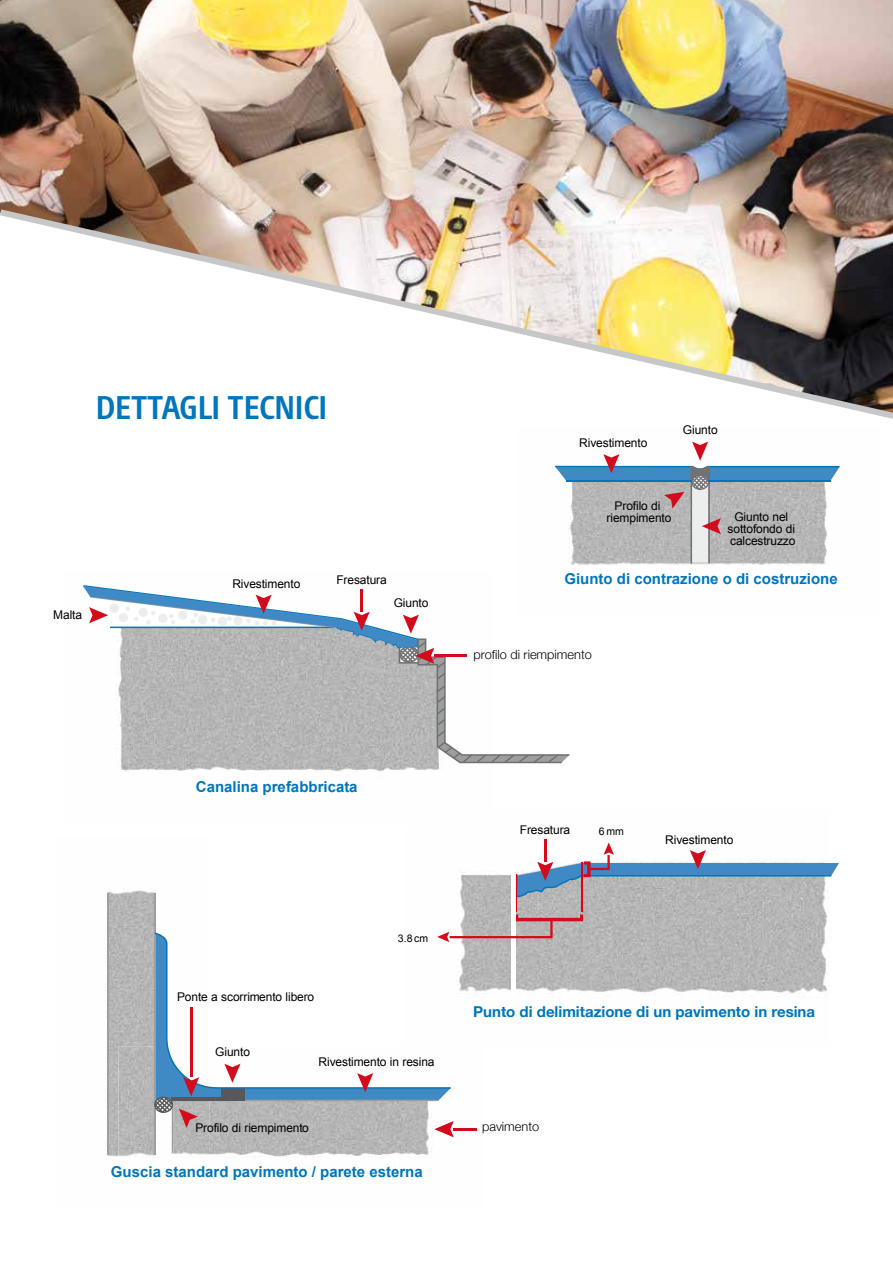
<style>
.page{position:relative;width:893px;height:1263px;background:#fff}
.page>*{position:absolute;margin:0;border:0;box-sizing:border-box;transform-origin:0 0}
.t1{font:700 condensed 36px "Modena";color:#0076bd}
.t2{font:700 15px "Arial";color:#0076bd}
.t3{font:700 15px "Helvetica Neue";color:#0076bd}
.t4{font:300 12.75px "Helvetica Neue";color:#000}
.t5{font:12px/12px "Arial";letter-spacing:-.01em;color:#000;text-align:center}
.t6{font:10.5px "Arial";color:#000}
</style>
<div class="page">
<img style="left:0;top:0;width:893px;height:205px">
<img style="left:7px;top:205px;width:886px;height:214px">
<img style="left:570px;top:441px;width:256px;height:125px">
<svg style="left:555px;top:442px;width:285px;height:121px"></svg>
<img style="left:105px;top:890px;width:51px;height:267px">
<img style="left:118px;top:1046px;width:359px;height:112px">
<img style="left:454px;top:1128px;width:22px;height:2px">
<hr style="left:154px;top:893px;width:2px;height:261px;background:#9c9e9f">
<hr style="left:107px;top:893px;width:2px;height:261px;background:#9c9e9f">
<svg style="left:155px;top:932px;width:296px;height:132px"></svg>
<svg style="left:154px;top:1064px;width:300px;height:89px"></svg>
<hr style="left:190px;top:1008px;width:2px;height:69px;background:#d20c1c">
<img style="left:121px;top:763px;width:371px;height:9px">
<img style="left:406px;top:839px;width:422px;height:207px">
<hr style="left:516px;top:874px;width:1px;height:38px;background:#e2001a">
<hr style="left:581px;top:863px;width:2px;height:49px;background:#e2001a">
<div style="left:511px;top:861px;width:5px;height:134px;background:#fff"></div>
<svg style="left:437px;top:914px;width:146px;height:28px"></svg>
<svg style="left:516px;top:842px;width:323px;height:55px"></svg>
<hr style="left:544px;top:839px;width:2px;height:23px;background:#d20c1c">
<svg style="left:0;top:205px;width:7px;height:12px"></svg>
<svg style="left:83px;top:585px;width:486px;height:178px"></svg>
<div style="left:119px;top:613px;width:9px;height:9px;background:#eceded;border-radius:50%"></div>
<div style="left:139px;top:608px;width:9px;height:9px;background:#eceded;border-radius:50%"></div>
<div style="left:158px;top:614px;width:10px;height:9px;background:#eceded;border-radius:50%"></div>
<div style="left:178px;top:610px;width:9px;height:10px;background:#eceded;border-radius:50%"></div>
<div style="left:198px;top:615px;width:9px;height:9px;background:#eceded;border-radius:50%"></div>
<div style="left:218px;top:617px;width:9px;height:9px;background:#eceded;border-radius:50%"></div>
<div style="left:233px;top:616px;width:10px;height:9px;background:#eceded;border-radius:50%"></div>
<h1 class="t1" style="left:96px;top:391px;width:233px">DETTAGLI TECNICI</h1>
<p class="t5" style="left:53px;top:609px;width:30px">Malta</p>
<p class="t5" style="left:232px;top:578px;width:70px">Rivestimento</p>
<p class="t5" style="left:336px;top:573px;width:52px">Fresatura</p>
<p class="t5" style="left:394px;top:597px;width:36px">Giunto</p>
<p class="t5" style="left:579px;top:437px;width:70px">Rivestimento</p>
<p class="t5" style="left:683px;top:424px;width:36px">Giunto</p>
<p class="t5" style="left:607px;top:500px;width:66px">Profilo di riempimento</p>
<p class="t5" style="left:728px;top:511px;width:69px">Giunto nel sottofondo di calcestruzzo</p>
<p class="t2" style="left:564px;top:569px;width:275px">Giunto di contrazione o di costruzione</p>
<p class="t4" style="left:474px;top:644px;width:120px">profilo di riempimento</p>
<p class="t2" style="left:196px;top:776px;width:163px">Canalina prefabbricata</p>
<p class="t5" style="left:177px;top:991px;width:139px">Ponte a scorrimento libero</p>
<p class="t6" style="left:398px;top:932px;width:32px">3.8 cm</p>
<p class="t5" style="left:215px;top:1046px;width:36px">Giunto</p>
<p class="t5" style="left:319px;top:1056px;width:117px">Rivestimento in resina</p>
<p class="t5" style="left:195px;top:1122px;width:115px">Profilo di riempimento</p>
<p class="t2" style="left:111px;top:1162px;width:313px">Guscia standard pavimento / parete esterna</p>
<p class="t5" style="left:520px;top:823px;width:52px">Fresatura</p>
<p class="t6" style="left:599px;top:825px;width:27px">6mm</p>
<p class="t5" style="left:665px;top:834px;width:70px">Rivestimento</p>
<p class="t3" style="left:473px;top:1000px;width:343px">Punto di delimitazione di un pavimento in resina</p>
<p class="t4" style="left:482px;top:1116px;width:59px">pavimento</p>
</div>
